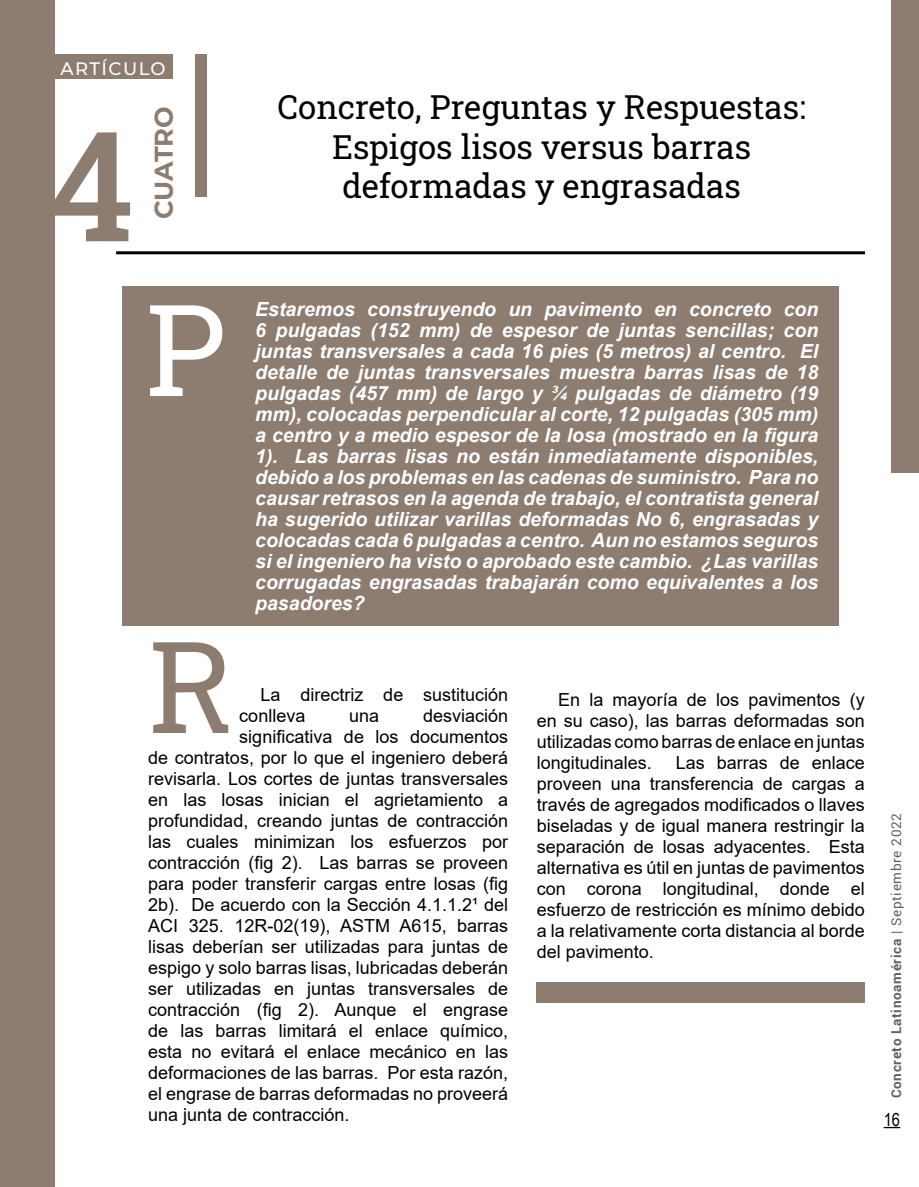
<style>
.page{position:relative;width:919px;height:1187px;background:#fff}
.page>*{position:absolute;margin:0;border:0;box-sizing:border-box;transform-origin:0 0}
.t1{font:153px "Roboto Slab";color:#8d7c70}
.t2{font:127.5px "Roboto Slab";color:#fff}
.t3{font:127.5px "Roboto Slab";color:#8d7c70}
.t4{font:33px/39.6px "Roboto Slab";color:#020203;text-align:center}
.t5{font:700 25.5px "Montserrat";letter-spacing:-.005em;color:#8d7c70}
.t6{font:italic 700 19.5px/21px "Arial";color:#fff;text-align:justify}
.t7{font:18px/21px "Arial";color:#000;text-align:justify}
.t8{font:500 18px "Montserrat";letter-spacing:.08em;color:#fff}
.t9{font:18px "Arial Narrow";color:#000}
.t10{font:700 13.5px "Roboto";letter-spacing:.05em;color:#616160}
.s1{font-weight:400}
</style>
<div class="page">
<svg style="left:883px;top:1126px;width:17px;height:2px"></svg>
<div style="left:54px;top:54px;width:119px;height:25px;background:#8d7c70"></div>
<div style="left:0;top:0;width:54px;height:1186px;background:#8d7c70"></div>
<div style="left:195px;top:54px;width:12px;height:142px;background:#8d7c70"></div>
<hr style="left:116px;top:251px;width:748px;height:3px;background:#000">
<div style="left:891px;top:0;width:27px;height:473px;background:#8d7c70"></div>
<div style="left:122px;top:286px;width:716px;height:339px;background:#8d7c70"></div>
<div style="left:536px;top:982px;width:328px;height:21px;background:#8d7c70"></div>
<p class="t8" style="left:61px;top:56px;width:107px">ARTÍCULO</p>
<h1 class="t1" style="left:47px;top:81px;width:89px">4</h1>
<h3 class="t5" style="left:145px;top:219px;width:114px;rotate:-90deg">CUATRO</h3>
<h3 class="t4" style="left:277px;top:86px;width:530px">Concreto, Preguntas y Respuestas:<br>Espigos lisos versus barras deformadas y engrasadas</h3>
<h2 class="t2" style="left:145px;top:262px;width:82px">P</h2>
<p class="t6" style="left:255px;top:299px;width:564px">Estaremos construyendo un pavimento en concreto con 6 pulgadas (152 mm) de espesor de juntas sencillas; con juntas transversales a cada 16 pies (5 metros) al centro. El detalle de juntas transversales muestra barras lisas de 18 pulgadas (457 mm) de largo y ¾ pulgadas de diámetro (19 mm), colocadas perpendicular al corte, 12 pulgadas (305 mm) a centro y a medio espesor de la losa (mostrado en la figura 1). Las barras lisas no están inmediatamente disponibles, debido a los problemas en las cadenas de suministro. Para no causar retrasos en la agenda de trabajo, el contratista general ha sugerido utilizar varillas deformadas No 6, engrasadas y colocadas cada 6 pulgadas a centro. Aun no estamos seguros si el ingeniero ha visto o aprobado este cambio. ¿Las varillas corrugadas engrasadas trabajarán como equivalentes a los pasadores?</p>
<h2 class="t3" style="left:148px;top:599px;width:88px">R</h2>
<p class="t7" style="left:239px;top:683px;width:270px;text-indent:21px">La directriz de sustitución conlleva</p>
<p class="t7" style="left:349px;top:704px;width:32px">una</p>
<p class="t7" style="left:423px;top:704px;width:87px">desviación</p>
<p class="t7" style="left:239px;top:725px;width:270px">significativa de los documentos</p>
<p class="t7" style="left:148px;top:746px;width:361px">de contratos, por lo que el ingeniero deberá</p>
<p class="t7" style="left:148px;top:767px;width:361px">revisarla. Los cortes de juntas transversales</p>
<p class="t7" style="left:148px;top:788px;width:361px">en las losas inician el agrietamiento a</p>
<p class="t7" style="left:148px;top:809px;width:361px">profundidad, creando juntas de contracción</p>
<p class="t7" style="left:148px;top:830px;width:361px">las cuales minimizan los esfuerzos por</p>
<p class="t7" style="left:148px;top:851px;width:361px">contracción (fig 2). Las barras se proveen</p>
<p class="t7" style="left:148px;top:872px;width:361px">para poder transferir cargas entre losas (fig</p>
<p class="t7" style="left:148px;top:893px;width:361px">2b). De acuerdo con la Sección 4.1.1.2¹ del</p>
<p class="t7" style="left:148px;top:914px;width:361px">ACI 325. 12R-02(19), ASTM A615, barras</p>
<p class="t7" style="left:148px;top:935px;width:361px">lisas deberían ser utilizadas para juntas de</p>
<p class="t7" style="left:148px;top:956px;width:361px">espigo y solo barras lisas, lubricadas deberán</p>
<p class="t7" style="left:148px;top:977px;width:361px">ser utilizadas en juntas transversales de</p>
<p class="t7" style="left:148px;top:998px;width:361px">contracción (fig 2). Aunque el engrase</p>
<p class="t7" style="left:148px;top:1019px;width:361px">de las barras limitará el enlace químico,</p>
<p class="t7" style="left:148px;top:1040px;width:361px">esta no evitará el enlace mecánico en las</p>
<p class="t7" style="left:148px;top:1061px;width:361px">deformaciones de las barras. Por esta razón,</p>
<p class="t7" style="left:148px;top:1082px;width:361px">el engrase de barras deformadas no proveerá</p>
<p class="t7" style="left:148px;top:1103px;width:203px">una junta de contracción.</p>
<p class="t7" style="left:536px;top:689px;width:329px;text-indent:21px">En la mayoría de los pavimentos (y en su caso), las barras deformadas son utilizadas como barras de enlace en juntas longitudinales.</p>
<p class="t7" style="left:536px;top:752px;width:329px;text-indent:139px">Las barras de enlace proveen una transferencia de cargas a través de agregados modificados o llaves biseladas y de igual manera restringir la separación de losas adyacentes. Esta alternativa es útil en juntas de pavimentos con corona longitudinal, donde el esfuerzo de restricción es mínimo debido a la relativamente corta distancia al borde del pavimento.</p>
<p class="t10" style="left:886px;top:1098px;width:286px;rotate:-90deg">Concreto Latinoamérica <span class="s1">| Septiembre 2022</span></p>
<p class="t9" style="left:883px;top:1105px;width:18px">16</p>
</div>
